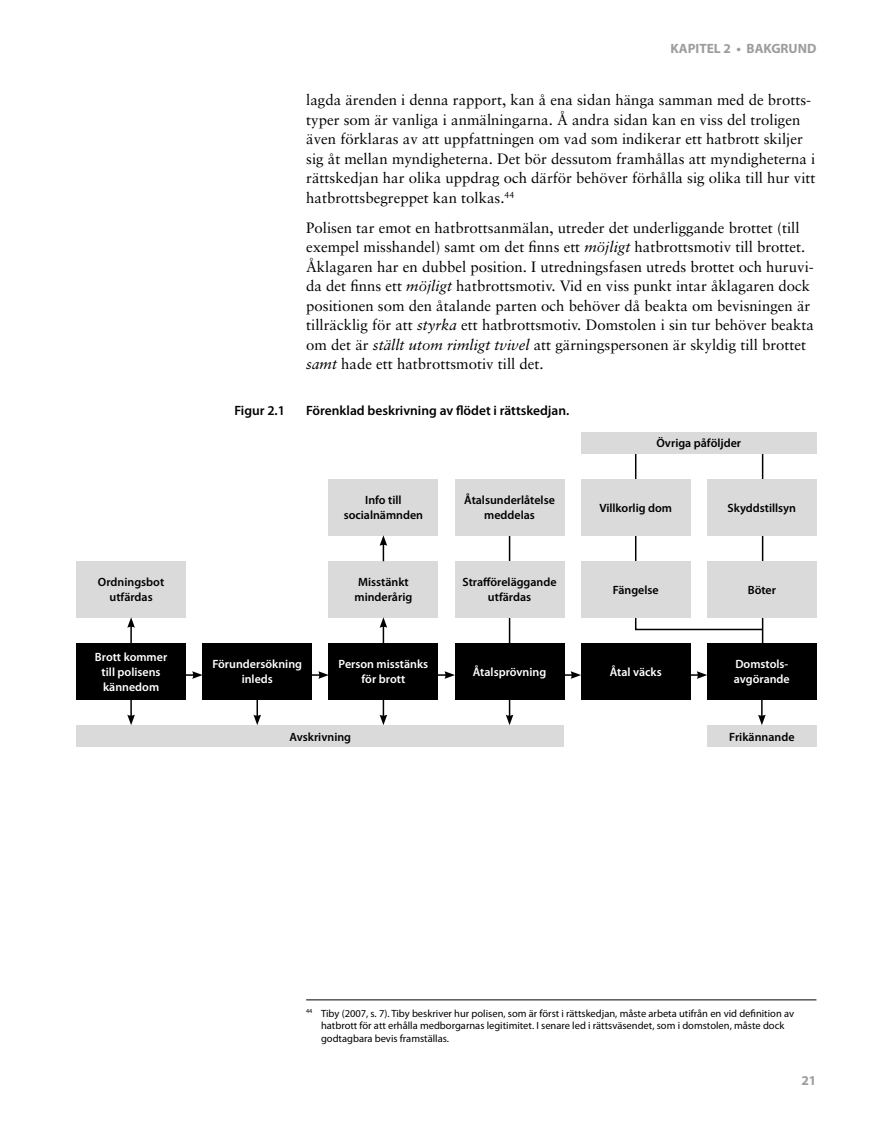
<style>
.page{position:relative;width:893px;height:1127px;background:#fff}
.page>*{position:absolute;margin:0;border:0;box-sizing:border-box;transform-origin:0 0}
.t1{font:15px/19.5px "Sabon";color:#000}
.t2{font:600 13.5px "Myriad Pro";color:#000}
.t3{font:700 13.5px "Myriad Pro";color:#9d9d9c}
.t4{font:600 12px/15px "Myriad Pro";color:#000;text-align:center}
.t5{font:600 12px/15px "Myriad Pro";color:#fff;text-align:center}
.t6{font:10.5px/12.6px "Myriad Pro";color:#000}
.s1{font-style:italic}
</style>
<div class="page">
<hr style="left:306px;top:999px;width:510px;height:1px;background:#000">
<svg style="left:634px;top:453px;width:130px;height:178px"></svg>
<hr style="left:762px;top:449px;width:1px;height:194px;background:#000">
<hr style="left:509px;top:535px;width:1px;height:109px;background:#000">
<div style="left:77px;top:643px;width:109px;height:56px;background:#000"></div>
<div style="left:77px;top:561px;width:109px;height:56px;background:#dadada"></div>
<div style="left:329px;top:561px;width:109px;height:56px;background:#dadada"></div>
<div style="left:329px;top:479px;width:109px;height:56px;background:#dadada"></div>
<div style="left:455px;top:561px;width:109px;height:56px;background:#dadada"></div>
<div style="left:455px;top:479px;width:109px;height:56px;background:#dadada"></div>
<div style="left:581px;top:561px;width:109px;height:56px;background:#dadada"></div>
<div style="left:581px;top:479px;width:109px;height:56px;background:#dadada"></div>
<div style="left:581px;top:432px;width:235px;height:21px;background:#dadada"></div>
<div style="left:707px;top:725px;width:109px;height:22px;background:#dadada"></div>
<div style="left:77px;top:725px;width:487px;height:22px;background:#dadada"></div>
<div style="left:707px;top:561px;width:109px;height:56px;background:#dadada"></div>
<div style="left:707px;top:479px;width:109px;height:56px;background:#dadada"></div>
<div style="left:203px;top:643px;width:109px;height:56px;background:#000"></div>
<div style="left:329px;top:643px;width:109px;height:56px;background:#000"></div>
<div style="left:455px;top:643px;width:109px;height:56px;background:#000"></div>
<div style="left:581px;top:643px;width:109px;height:56px;background:#000"></div>
<div style="left:707px;top:643px;width:109px;height:56px;background:#000"></div>
<svg style="left:186px;top:671px;width:17px;height:8px"></svg>
<svg style="left:312px;top:671px;width:17px;height:8px"></svg>
<svg style="left:438px;top:671px;width:17px;height:8px"></svg>
<svg style="left:564px;top:671px;width:17px;height:8px"></svg>
<svg style="left:690px;top:671px;width:17px;height:8px"></svg>
<svg style="left:127px;top:617px;width:8px;height:26px"></svg>
<svg style="left:380px;top:617px;width:7px;height:26px"></svg>
<svg style="left:380px;top:535px;width:7px;height:26px"></svg>
<svg style="left:127px;top:699px;width:8px;height:26px"></svg>
<svg style="left:253px;top:699px;width:8px;height:26px"></svg>
<svg style="left:380px;top:699px;width:7px;height:26px"></svg>
<svg style="left:506px;top:699px;width:7px;height:26px"></svg>
<svg style="left:758px;top:699px;width:8px;height:26px"></svg>
<p class="t3" style="left:670px;top:39px;width:148px">KAPITEL 2 • BAKGRUND</p>
<p class="t1" style="left:306px;top:90px;width:511px">lagda ärenden i denna rapport, kan å ena sidan hänga samman med de brotts&shy;typer som är vanliga i anmälningarna. Å andra sidan kan en viss del troligen även förklaras av att uppfattningen om vad som indikerar ett hatbrott skiljer sig åt mellan myndigheterna. Det bör dessutom framhållas att myndigheterna i rättskedjan har olika uppdrag och därför behöver förhålla sig olika till hur vitt hatbrottsbegreppet kan tolkas.<sup>44</sup></p>
<p class="t1" style="left:306px;top:218px;width:509px">Polisen tar emot en hatbrottsanmälan, utreder det underliggande brottet (till exempel misshandel) samt om det finns ett <span class="s1">möjligt</span> hatbrottsmotiv till brottet.<br>Åklagaren har en dubbel position. I utredningsfasen utreds brottet och huruvi&shy;da det finns ett <span class="s1">möjligt</span> hatbrottsmotiv. Vid en viss punkt intar åklagaren dock positionen som den åtalande parten och behöver då beakta om bevisningen är tillräcklig för att <span class="s1">styrka</span> ett hatbrottsmotiv. Domstolen i sin tur behöver beakta om det är <span class="s1">ställt utom rimligt tvivel</span> att gärningspersonen är skyldig till brottet <span class="s1">samt</span> hade ett hatbrottsmotiv till det.</p>
<p class="t2" style="left:234px;top:403px;width:52px">Figur 2.1</p>
<p class="t2" style="left:306px;top:403px;width:265px">Förenklad beskrivning av flödet i rättskedjan.</p>
<p class="t4" style="left:344px;top:493px;width:81px">Info till socialnämnden</p>
<p class="t4" style="left:98px;top:575px;width:68px">Ordningsbot utfärdas</p>
<p class="t4" style="left:355px;top:575px;width:59px;text-align:left">Misstänkt minderårig</p>
<p class="t4" style="left:464px;top:493px;width:92px">Åtalsunderlåtelse meddelas</p>
<p class="t4" style="left:462px;top:575px;width:96px">Strafföreläggande utfärdas</p>
<p class="t4" style="left:656px;top:436px;width:86px">Övriga påföljder</p>
<p class="t4" style="left:599px;top:500px;width:74px">Villkorlig dom</p>
<p class="t4" style="left:613px;top:582px;width:47px">Fängelse</p>
<p class="t4" style="left:728px;top:500px;width:70px">Skyddstillsyn</p>
<p class="t4" style="left:748px;top:582px;width:30px">Böter</p>
<p class="t5" style="left:95px;top:649px;width:74px">Brott kommer till polisens kännedom</p>
<p class="t5" style="left:212px;top:657px;width:91px">Förundersökning inleds</p>
<p class="t5" style="left:339px;top:657px;width:91px">Person misstänks för brott</p>
<p class="t5" style="left:473px;top:664px;width:75px">Åtalsprövning</p>
<p class="t5" style="left:610px;top:664px;width:53px">Åtal väcks</p>
<p class="t5" style="left:734px;top:657px;width:57px;text-align:left">Domstols&shy;avgörande</p>
<p class="t4" style="left:289px;top:729px;width:63px">Avskrivning</p>
<p class="t4" style="left:729px;top:729px;width:67px">Frikännande</p>
<p class="t6" style="left:321px;top:1007px;width:474px;text-indent:-15px"><sup>44</sup> Tiby (2007, s. 7). Tiby beskriver hur polisen, som är först i rättskedjan, måste arbeta utifrån en vid definition av hatbrott för att erhålla medborgarnas legitimitet. I senare led i rättsväsendet, som i domstolen, måste dock godtagbara bevis framställas.</p>
<p class="t3" style="left:801px;top:1071px;width:16px">21</p>
</div>
